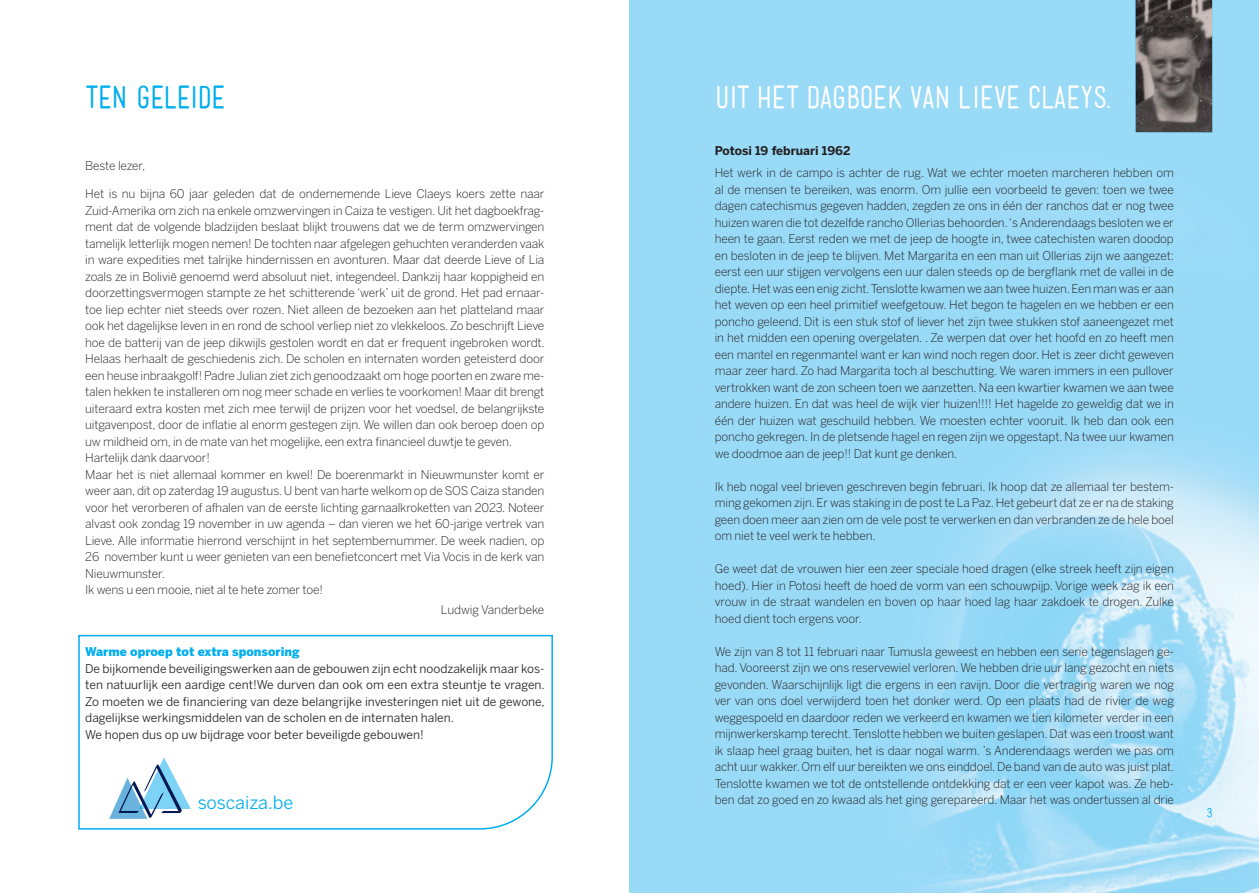
<style>
.page{position:relative;width:1259px;height:893px;background:#fff}
.page>*{position:absolute;margin:0;border:0;box-sizing:border-box;transform-origin:0 0}
.t1{font:30px "Mensch";letter-spacing:-.01em;color:#fff}
.t2{font:30px "Mensch";letter-spacing:-.01em;color:#00aeef}
.t3{font:18px "Benton Sans";letter-spacing:-.01em;color:#00aeef}
.t4{font:300 12px/16.5px "Benton Sans";letter-spacing:-.015em;color:#231f20;text-align:justify}
.t5{font:12px/16.5px "Benton Sans";color:#231f20;text-align:justify}
.t6{font:900 12px "Benton Sans";color:#00aeef}
.t7{font:700 12px "Benton Sans";color:#231f20}
.t8{font:12px "Mensch";color:#00aeef}
</style>
<div class="page">
<img style="left:629px;top:0;width:630px;height:893px">
<img style="left:1135px;top:0;width:77px;height:132px">
<svg style="left:78px;top:634px;width:475px;height:196px"></svg>
<svg style="left:109px;top:757px;width:82px;height:62px"></svg>
<p class="t2" style="left:85px;top:83px;width:142px">TEN GELEIDE</p>
<p class="t4" style="left:85px;top:157px;width:62px">Beste lezer,</p>
<p class="t4" style="left:85px;top:186px;width:461px">Het is nu bijna 60 jaar geleden dat de ondernemende Lieve Claeys koers zette naar Zuid-Amerika om zich na enkele omzwervingen in Caiza te vestigen. Uit het dagboekfrag&shy;ment dat de volgende bladzijden beslaat blijkt trouwens dat we de term omzwervingen tamelijk letterlijk mogen nemen! De tochten naar afgelegen gehuchten veranderden vaak in ware expedities met talrijke hindernissen en avonturen. Maar dat deerde Lieve of Lia zoals ze in Bolivië genoemd werd absoluut niet, integendeel. Dankzij haar koppigheid en doorzettingsvermogen stampte ze het schitterende ‘werk’ uit de grond. Het pad ernaar&shy;toe liep echter niet steeds over rozen. Niet alleen de bezoeken aan het platteland maar ook het dagelijkse leven in en rond de school verliep niet zo vlekkeloos. Zo beschrijft Lieve hoe de batterij van de jeep dikwijls gestolen wordt en dat er frequent ingebroken wordt.<br>Helaas herhaalt de geschiedenis zich. De scholen en internaten worden geteisterd door een heuse inbraakgolf! Padre Julian ziet zich genoodzaakt om hoge poorten en zware me&shy;talen hekken te installeren om nog meer schade en verlies te voorkomen! Maar dit brengt uiteraard extra kosten met zich mee terwijl de prijzen voor het voedsel, de belangrijkste uitgavenpost, door de inflatie al enorm gestegen zijn. We willen dan ook beroep doen op uw mildheid om, in de mate van het mogelijke, een extra financieel duwtje te geven.</p>
<p class="t4" style="left:85px;top:450px;width:126px">Hartelijk dank daarvoor!</p>
<p class="t4" style="left:85px;top:466px;width:461px">Maar het is niet allemaal kommer en kwel! De boerenmarkt in Nieuwmunster komt er weer aan, dit op zaterdag 19 augustus. U bent van harte welkom op de SOS Caiza standen voor het verorberen of afhalen van de eerste lichting garnaalkroketten van 2023. Noteer alvast ook zondag 19 november in uw agenda – dan vieren we het 60-jarige vertrek van Lieve. Alle informatie hierrond verschijnt in het septembernummer. De week nadien, op 26 november kunt u weer genieten van een benefietconcert met Via Vocis in de kerk van Nieuwmunster.</p>
<p class="t4" style="left:85px;top:582px;width:239px">Ik wens u een mooie, niet al te hete zomer toe!</p>
<p class="t4" style="left:441px;top:601px;width:105px">Ludwig Vanderbeke</p>
<p class="t6" style="left:85px;top:645px;width:216px">Warme oproep tot extra sponsoring</p>
<p class="t5" style="left:85px;top:660px;width:461px">De bijkomende beveiligingswerken aan de gebouwen zijn echt noodzakelijk maar kos&shy;ten natuurlijk een aardige cent!We durven dan ook om een extra steuntje te vragen.<br>Zo moeten we de financiering van deze belangrijke investeringen niet uit de gewone, dagelijkse werkingsmiddelen van de scholen en de internaten halen.</p>
<p class="t5" style="left:85px;top:726px;width:340px">We hopen dus op uw bijdrage voor beter beveiligde gebouwen!</p>
<p class="t3" style="left:198px;top:792px;width:97px">soscaiza.be</p>
<p class="t1" style="left:714px;top:83px;width:397px">UIT HET DAGBOEK VAN LIEVE CLAEYS.</p>
<p class="t7" style="left:714px;top:143px;width:137px">Potosi 19 februari 1962</p>
<p class="t4" style="left:714px;top:165px;width:461px">Het werk in de campo is achter de rug. Wat we echter moeten marcheren hebben om al de mensen te bereiken, was enorm. Om jullie een voorbeeld te geven: toen we twee dagen catechismus gegeven hadden, zegden ze ons in één der ranchos dat er nog twee huizen waren die tot dezelfde rancho Ollerias behoorden. ‘s Anderendaags besloten we er heen te gaan. Eerst reden we met de jeep de hoogte in, twee catechisten waren doodop en besloten in de jeep te blijven. Met Margarita en een man uit Ollerias zijn we aangezet: eerst een uur stijgen vervolgens een uur dalen steeds op de bergflank met de vallei in de diepte. Het was een enig zicht. Tenslotte kwamen we aan twee huizen. Een man was er aan het weven op een heel primitief weefgetouw. Het begon te hagelen en we hebben er een poncho geleend. Dit is een stuk stof of liever het zijn twee stukken stof aaneengezet met in het midden een opening overgelaten. . Ze werpen dat over het hoofd en zo heeft men een mantel en regenmantel want er kan wind noch regen door. Het is zeer dicht geweven maar zeer hard. Zo had Margarita toch al beschutting. We waren immers in een pullover vertrokken want de zon scheen toen we aanzetten. Na een kwartier kwamen we aan twee andere huizen. En dat was heel de wijk vier huizen!!!! Het hagelde zo geweldig dat we in één der huizen wat geschuild hebben. We moesten echter vooruit. Ik heb dan ook een poncho gekregen. In de pletsende hagel en regen zijn we opgestapt. Na twee uur kwamen we doodmoe aan de jeep!! Dat kunt ge denken.</p>
<p class="t4" style="left:714px;top:478px;width:461px">Ik heb nogal veel brieven geschreven begin februari. Ik hoop dat ze allemaal ter bestem&shy;ming gekomen zijn. Er was staking in de post te La Paz. Het gebeurt dat ze er na de staking geen doen meer aan zien om de vele post te verwerken en dan verbranden ze de hele boel om niet te veel werk te hebben.</p>
<p class="t4" style="left:714px;top:561px;width:461px">Ge weet dat de vrouwen hier een zeer speciale hoed dragen (elke streek heeft zijn eigen hoed). Hier in Potosi heeft de hoed de vorm van een schouwpijp. Vorige week zag ik een vrouw in de straat wandelen en boven op haar hoed lag haar zakdoek te drogen. Zulke hoed dient toch ergens voor.</p>
<p class="t4" style="left:714px;top:643px;width:461px">We zijn van 8 tot 11 februari naar Tumusla geweest en hebben een serie tegenslagen ge&shy;had. Vooreerst zijn we ons reservewiel verloren. We hebben drie uur lang gezocht en niets gevonden. Waarschijnlijk ligt die ergens in een ravijn. Door die vertraging waren we nog ver van ons doel verwijderd toen het donker werd. Op een plaats had de rivier de weg weggespoeld en daardoor reden we verkeerd en kwamen we tien kilometer verder in een mijnwerkerskamp terecht. Tenslotte hebben we buiten geslapen. Dat was een troost want ik slaap heel graag buiten, het is daar nogal warm. ’s Anderendaags werden we pas om acht uur wakker. Om elf uur bereikten we ons einddoel. De band van de auto was juist plat.<br>Tenslotte kwamen we tot de ontstellende ontdekking dat er een veer kapot was. Ze heb&shy;ben dat zo goed en zo kwaad als het ging gerepareerd. Maar het was ondertussen al drie</p>
<p class="t8" style="left:1207px;top:807px;width:7px">3</p>
</div>
